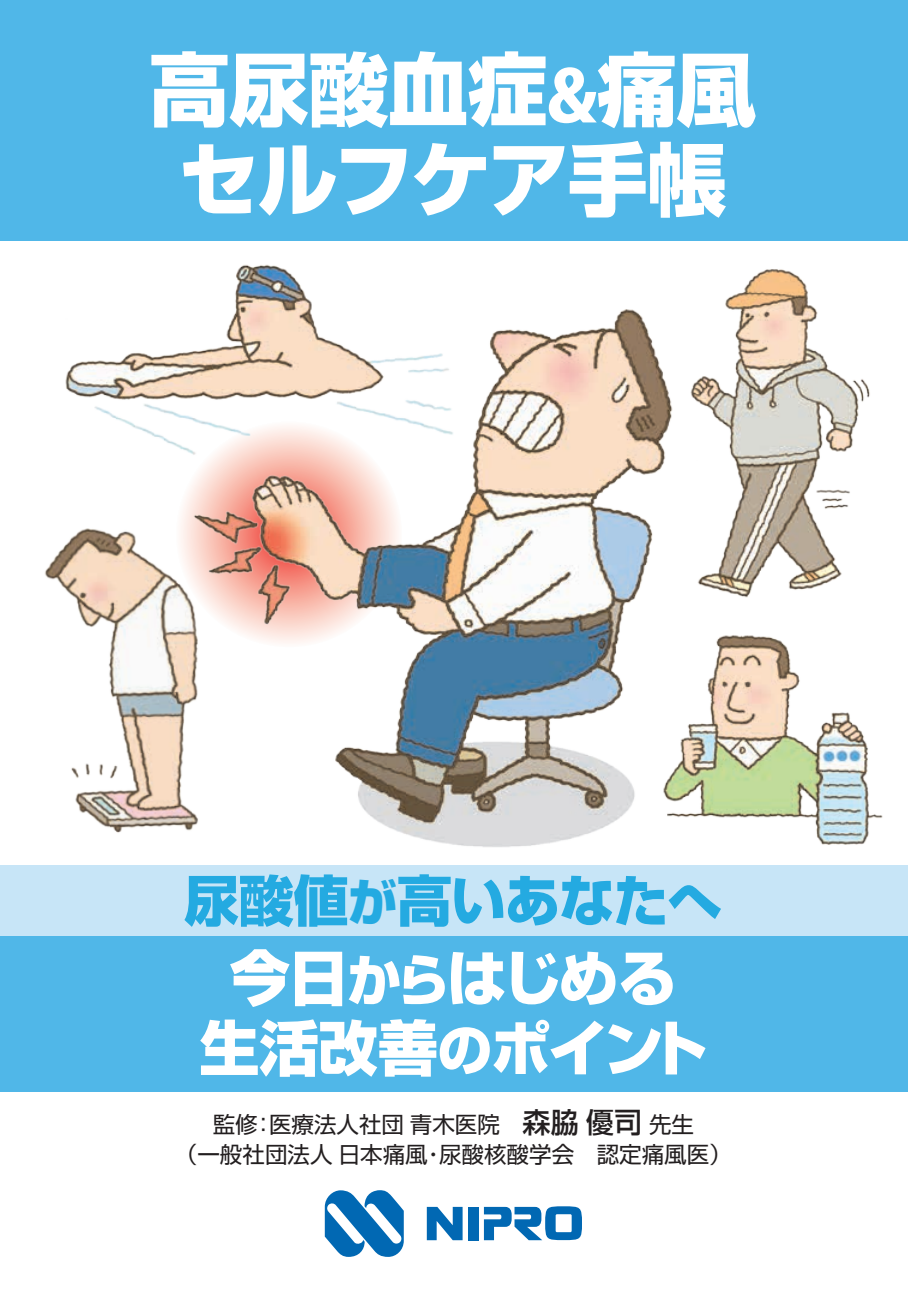
<style>
.page{position:relative;width:908px;height:1290px;background:#fff}
.page>*{position:absolute;margin:0;border:0;box-sizing:border-box;transform-origin:0 0}
.t1{font:800 80px/90px "Shin Go Pro";letter-spacing:-.015em;color:#fff;text-align:center}
.t2{font:800 60px/70px "Shin Go Pro";letter-spacing:-.035em;color:#fff;text-align:center}
.t3{font:800 55px "Shin Go Pro";letter-spacing:-.015em;color:#24aae1}
.t4{font:22.5px/30px "Shin Go Pro";color:#231f20;text-align:center}
.s1{font-family:"Koz Go Std";font-size:70.5px}
.s2{font-size:49.5px}
.s3{font-size:54px}
.s4{font-weight:500;font-size:28px}
</style>
<div class="page">
<div style="left:0;top:0;width:907px;height:241px;background:#50b7e8"></div>
<div style="left:0;top:935px;width:907px;height:156px;background:#50b7e8"></div>
<div style="left:0;top:865px;width:907px;height:70px;background:#c7e5f7"></div>
<img style="left:690px;top:269px;width:180px;height:329px">
<img style="left:45px;top:511px;width:140px;height:322px">
<img style="left:685px;top:635px;width:198px;height:210px">
<img style="left:185px;top:309px;width:500px;height:538px">
<img style="left:65px;top:264px;width:395px;height:203px">
<svg style="left:426px;top:1207px;width:36px;height:33px"></svg>
<div style="left:468px;top:1207px;width:10px;height:33px;background:#0168b3"></div>
<svg style="left:483px;top:1206px;width:98px;height:34px"></svg>
<svg style="left:324px;top:1190px;width:79px;height:67px"></svg>
<p class="t1" style="left:149px;top:36px;width:608px">高尿酸血症<span class="s1">&amp;</span>痛風セルフケア手帳</p>
<p class="t3" style="left:184px;top:857px;width:539px">尿酸値<span class="s2">が</span>高いあなたへ</p>
<p class="t2" style="left:199px;top:937px;width:510px">今日<span class="s3">から</span>はじめる生活改善<span class="s3">の</span>ポイント</p>
<p class="t4" style="left:175px;top:1107px;width:558px">監修：医療法人社団青木医院 <span class="s4">森脇優司</span>先生<br>（一般社団法人日本痛風・尿酸核酸学会　認定痛風医）</p>
</div>
